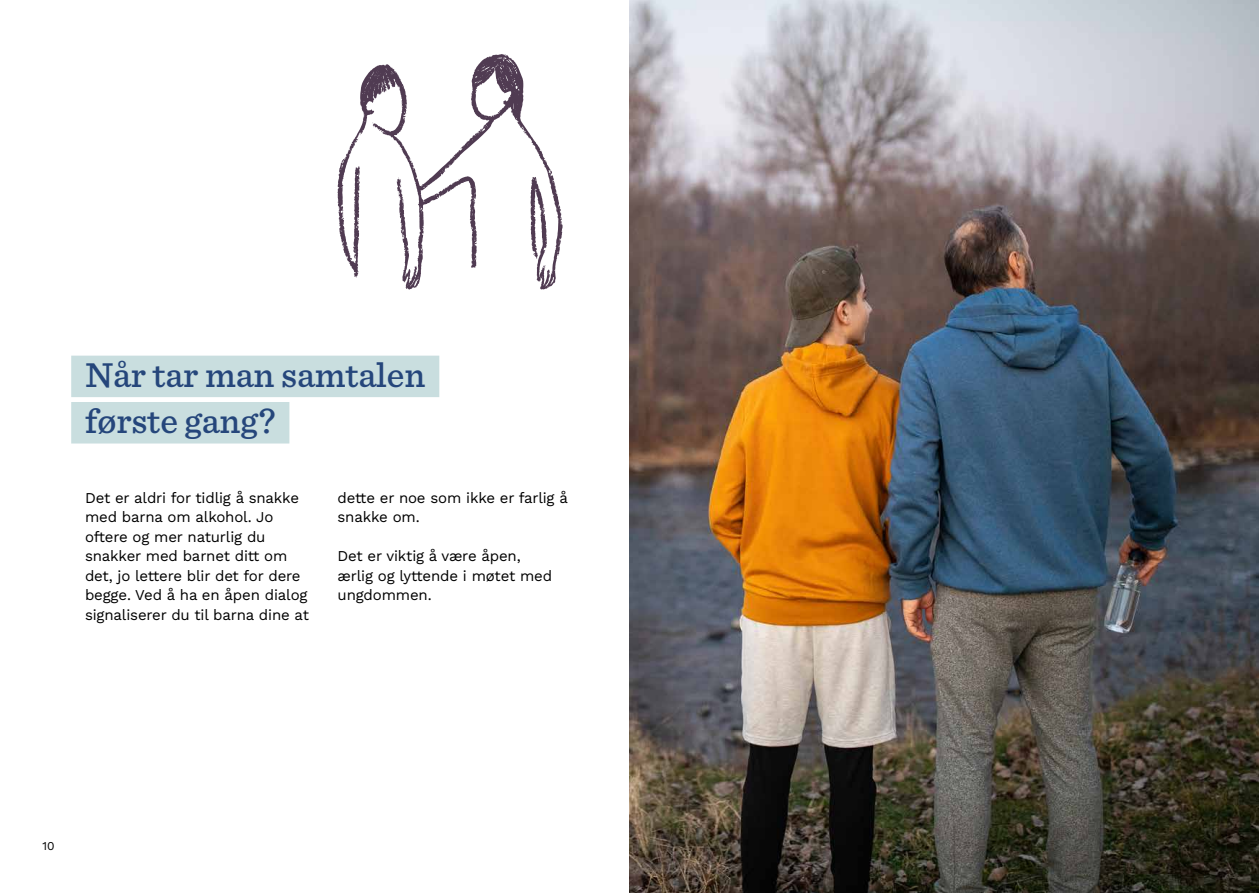
<style>
.page{position:relative;width:1259px;height:893px;background:#fff}
.page>*{position:absolute;margin:0;border:0;box-sizing:border-box;transform-origin:0 0}
.t1{font:500 36px/46.3px "Sentinel";color:#25467b}
.t2{font:15px/19.5px "Work Sans";letter-spacing:-.01em;color:#000}
.t3{font:12px "Work Sans";color:#000}
</style>
<div class="page">
<img style="left:629px;top:0;width:630px;height:893px">
<div style="left:71px;top:356px;width:368px;height:41px;background:#c9dedf"></div>
<div style="left:71px;top:402px;width:218px;height:41px;background:#c9dedf"></div>
<svg style="left:337px;top:54px;width:225px;height:236px"></svg>
<svg style="left:471px;top:198px;width:4px;height:3px"></svg>
<svg style="left:354px;top:258px;width:5px;height:9px"></svg>
<svg style="left:358px;top:134px;width:3px;height:5px"></svg>
<svg style="left:379px;top:84px;width:11px;height:11px"></svg>
<svg style="left:470px;top:207px;width:6px;height:2px"></svg>
<svg style="left:385px;top:64px;width:7px;height:4px"></svg>
<svg style="left:338px;top:207px;width:5px;height:6px"></svg>
<svg style="left:367px;top:115px;width:9px;height:13px"></svg>
<svg style="left:542px;top:160px;width:4px;height:3px"></svg>
<svg style="left:558px;top:219px;width:4px;height:3px"></svg>
<svg style="left:475px;top:225px;width:2px;height:6px"></svg>
<svg style="left:339px;top:221px;width:6px;height:6px"></svg>
<svg style="left:472px;top:129px;width:11px;height:9px"></svg>
<svg style="left:398px;top:178px;width:5px;height:22px"></svg>
<svg style="left:450px;top:184px;width:2px;height:7px"></svg>
<svg style="left:531px;top:241px;width:5px;height:4px"></svg>
<svg style="left:522px;top:129px;width:11px;height:15px"></svg>
<svg style="left:343px;top:245px;width:4px;height:12px"></svg>
<svg style="left:405px;top:271px;width:12px;height:17px"></svg>
<svg style="left:502px;top:54px;width:9px;height:8px"></svg>
<svg style="left:530px;top:200px;width:15px;height:16px"></svg>
<h1 class="t1" style="left:85px;top:350px;width:342px">Når tar man samtalen første gang?</h1>
<p class="t2" style="left:85px;top:487px;width:225px">Det er aldri for tidlig å snakke med barna om alkohol. Jo oftere og mer naturlig du snakker med barnet ditt om det, jo lettere blir det for dere begge. Ved å ha en åpen dialog signaliserer du til barna dine at</p>
<p class="t2" style="left:337px;top:487px;width:232px">dette er noe som ikke er farlig å snakke om.</p>
<p class="t2" style="left:337px;top:546px;width:216px">Det er viktig å være åpen, ærlig og lyttende i møtet med ungdommen.</p>
<p class="t3" style="left:43px;top:837px;width:14px">10</p>
</div>
